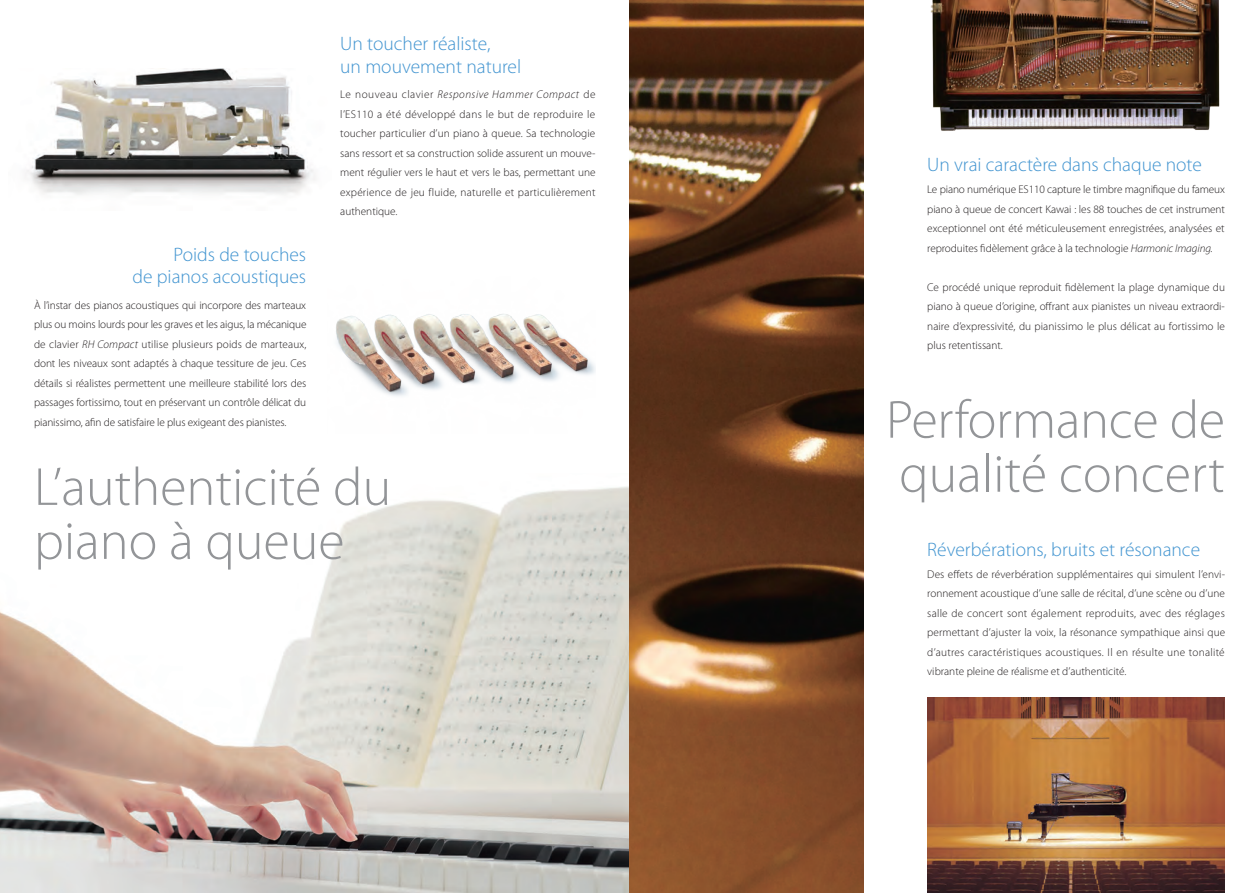
<style>
.page{position:relative;width:1259px;height:893px;background:#fff}
.page>*{position:absolute;margin:0;border:0;box-sizing:border-box;transform-origin:0 0}
.t1{font:300 54px/54px "Myriad Pro";color:#939598}
.t2{font:300 19.5px/22.5px "Myriad Pro";color:#4194d0;text-align:right}
.t3{font:300 11.25px/19.5px "Myriad Pro";color:#231f20;text-align:justify}
.s1{font-style:italic}
</style>
<div class="page">
<img style="left:927px;top:698px;width:298px;height:195px">
<img style="left:930px;top:0;width:290px;height:131px">
<img style="left:0;top:486px;width:629px;height:407px">
<img style="left:336px;top:314px;width:259px;height:82px">
<img style="left:629px;top:0;width:234px;height:893px">
<img style="left:25px;top:69px;width:290px;height:126px">
<h2 class="t2" style="left:132px;top:243px;width:175px">Poids de touches<br>de pianos acoustiques</h2>
<p class="t3" style="left:34px;top:295px;width:274px">À l’instar des pianos acoustiques qui incorpore des marteaux plus ou moins lourds pour les graves et les aigus, la mécanique de clavier <span class="s1">RH Compact</span> utilise plusieurs poids de marteaux, dont les niveaux sont adaptés à chaque tessiture de jeu. Ces détails si réalistes permettent une meilleure stabilité lors des passages fortissimo, tout en préservant un contrôle délicat du pianissimo, afin de satisfaire le plus exigeant des pianistes.</p>
<h2 class="t2" style="left:340px;top:33px;width:182px;text-align:left">Un toucher réaliste,<br>un mouvement naturel</h2>
<p class="t3" style="left:340px;top:85px;width:257px">Le nouveau clavier <span class="s1">Responsive Hammer Compact</span> de l’ES110 a été développé dans le but de reproduire le toucher particulier d’un piano à queue. Sa technologie sans ressort et sa construction solide assurent un mouve&shy;ment régulier vers le haut et vers le bas, permettant une expérience de jeu fluide, naturelle et particulièrement authentique.</p>
<h1 class="t1" style="left:34px;top:461px;width:359px">L’authenticité du piano à queue</h1>
<h2 class="t2" style="left:927px;top:153px;width:276px">Un vrai caractère dans chaque note</h2>
<p class="t3" style="left:927px;top:180px;width:299px">Le piano numérique ES110 capture le timbre magnifique du fameux piano à queue de concert Kawai : les 88 touches de cet instrument exceptionnel ont été méticuleusement enregistrées, analysées et reproduites fidèlement grâce à la technologie <span class="s1">Harmonic Imaging.</span></p>
<p class="t3" style="left:927px;top:277px;width:299px">Ce procédé unique reproduit fidèlement la plage dynamique du piano à queue d’origine, offrant aux pianistes un niveau extraordi&shy;naire d’expressivité, du pianissimo le plus délicat au fortissimo le plus retentissant.</p>
<h1 class="t1" style="left:886px;top:394px;width:340px">Performance de qualité concert</h1>
<h2 class="t2" style="left:927px;top:538px;width:274px">Réverbérations, bruits et résonance</h2>
<p class="t3" style="left:927px;top:565px;width:299px">Des effets de réverbération supplémentaires qui simulent l’envi&shy;ronnement acoustique d’une salle de récital, d’une scène ou d’une salle de concert sont également reproduits, avec des réglages permettant d’ajuster la voix, la résonance sympathique ainsi que d’autres caractéristiques acoustiques. Il en résulte une tonalité vibrante pleine de réalisme et d’authenticité.</p>
</div>
